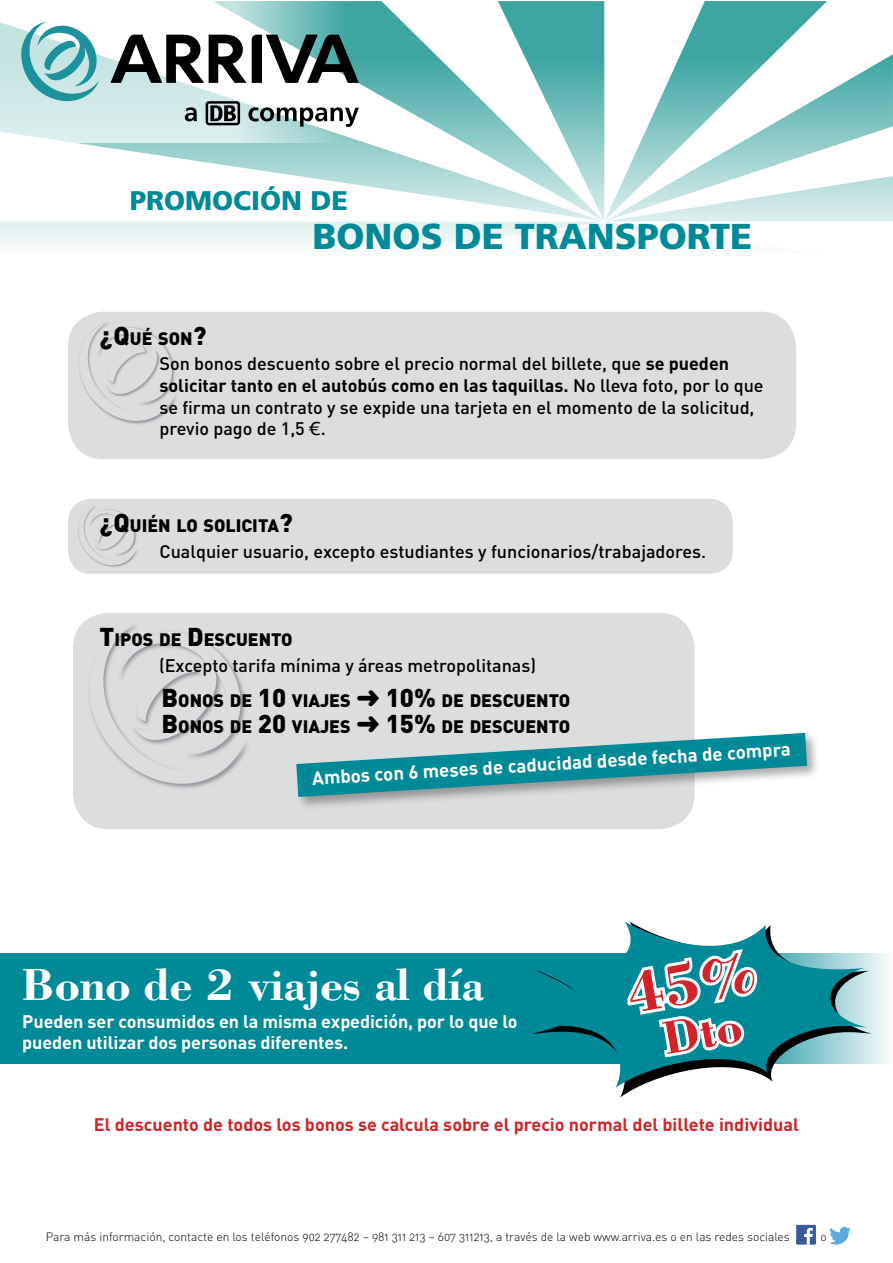
<style>
.page{position:relative;width:893px;height:1263px;background:#fff}
.page>*{position:absolute;margin:0;border:0;box-sizing:border-box;transform-origin:0 0}
.t1{font:700 46.5px "Bodoni";letter-spacing:-.01em;color:#fff}
.t2{font:900 36px "Frutiger";color:#008996}
.t3{font:900 27px "Frutiger";color:#008996}
.t4{font:700 18.75px "DIN";color:#fff}
.t5{font:500 18px/21.6px "DIN";color:#000}
.t6{font:700 18px/21.6px "DIN";letter-spacing:-.005em;color:#fff}
.t7{font:700 18px "DIN";color:#d2232a}
.t8{font:900 17.85px/26.7px "DIN";color:#000}
.t9{font:12px "DIN Light Alternate";color:#000}
.s1{font-size:25.5px}
.s2{font-weight:700}
.s3{font-family:"Lucida Grande";font-weight:400}
</style>
<div class="page">
<svg style="left:0;top:221px;width:377px;height:225px"></svg>
<svg style="left:377px;top:221px;width:121px;height:91px"></svg>
<svg style="left:498px;top:1px;width:395px;height:445px"></svg>
<svg style="left:394px;top:1px;width:210px;height:21px"></svg>
<svg style="left:71px;top:22px;width:533px;height:199px"></svg>
<div style="left:68px;top:499px;width:665px;height:75px;background:#dcddde;border-radius:24px"></div>
<svg style="left:76px;top:507px;width:61px;height:62px"></svg>
<div style="left:68px;top:312px;width:728px;height:147px;background:#dcddde;border-radius:36px"></div>
<svg style="left:76px;top:323px;width:100px;height:101px"></svg>
<div style="left:73px;top:613px;width:621px;height:216px;background:#dcddde;border-radius:36px"></div>
<svg style="left:89px;top:625px;width:159px;height:163px"></svg>
<svg style="left:0;top:1px;width:394px;height:141px"></svg>
<svg style="left:110px;top:34px;width:249px;height:49px"></svg>
<svg style="left:21px;top:21px;width:78px;height:81px"></svg>
<svg style="left:185px;top:107px;width:12px;height:14px"></svg>
<svg style="left:248px;top:107px;width:111px;height:20px"></svg>
<svg style="left:206px;top:101px;width:34px;height:24px"></svg>
<div style="left:0;top:953px;width:893px;height:111px;background:#008996"></div>
<svg style="left:620px;top:953px;width:252px;height:144px"></svg>
<svg style="left:531px;top:922px;width:336px;height:166px"></svg>
<div style="left:295px;top:731px;width:526px;height:80px;background:#000;opacity:.33"></div>
<svg style="left:296px;top:733px;width:511px;height:64px"></svg>
<div style="left:796px;top:1225px;width:20px;height:19px;background:#3d5a98"></div>
<svg style="left:804px;top:1228px;width:9px;height:16px"></svg>
<svg style="left:829px;top:1227px;width:22px;height:17px"></svg>
<svg style="left:622px;top:945px;width:138px;height:116px"></svg>
<h3 class="t3" style="left:130px;top:184px;width:220px">PROMOCIÓN DE</h3>
<h2 class="t2" style="left:313px;top:215px;width:441px">BONOS DE TRANSPORTE</h2>
<p class="t8" style="left:100px;top:324px;width:108px"><span class="s1">¿Q</span>UÉ SON<span class="s1">?</span></p>
<p class="t5" style="left:159px;top:353px;width:606px">Son bonos descuento sobre el precio normal del billete, que <span class="s2">se pueden solicitar tanto en el autobús como en las taquillas.</span> No lleva foto, por lo que se firma un contrato y se expide una tarjeta en el momento de la solicitud, previo pago de 1,5 <span class="s3">€.</span></p>
<p class="t8" style="left:100px;top:511px;width:194px"><span class="s1">¿Q</span>UIÉN LO SOLICITA<span class="s1">?</span></p>
<p class="t5" style="left:159px;top:540px;width:548px">Cualquier usuario, excepto estudiantes y funcionarios/trabajadores.</p>
<p class="t8" style="left:100px;top:625px;width:195px"><span class="s1">T</span>IPOS DE <span class="s1">D</span>ESCUENTO</p>
<p class="t5" style="left:159px;top:654px;width:379px">(Excepto tarifa mínima y áreas metropolitanas)</p>
<p class="t8" style="left:162px;top:686px;width:410px"><span class="s1">B</span>ONOS DE <span class="s1">10</span> VIAJES ➜ <span class="s1">10%</span> DE DESCUENTO<br><span class="s1">B</span>ONOS DE <span class="s1">20</span> VIAJES ➜ <span class="s1">15%</span> DE DESCUENTO</p>
<p class="t4" style="left:311px;top:764px;width:481px;rotate:-3deg">Ambos con 6 meses de caducidad desde fecha de compra</p>
<h1 class="t1" style="left:21px;top:955px;width:464px">Bono de 2 viajes al día</h1>
<p class="t6" style="left:22px;top:1009px;width:497px">Pueden ser consumidos en la misma expedición, por lo que lo pueden utilizar dos personas diferentes.</p>
<p class="t7" style="left:94px;top:1113px;width:707px">El descuento de todos los bonos se calcula sobre el precio normal del billete individual</p>
<p class="t9" style="left:46px;top:1229px;width:746px">Para más información, contacte en los teléfonos 902 277482 – 981 311 213 – 607 311213, a través de la web www.arriva.es o en las redes sociales</p>
<p class="t9" style="left:820px;top:1229px;width:8px">o</p>
</div>
